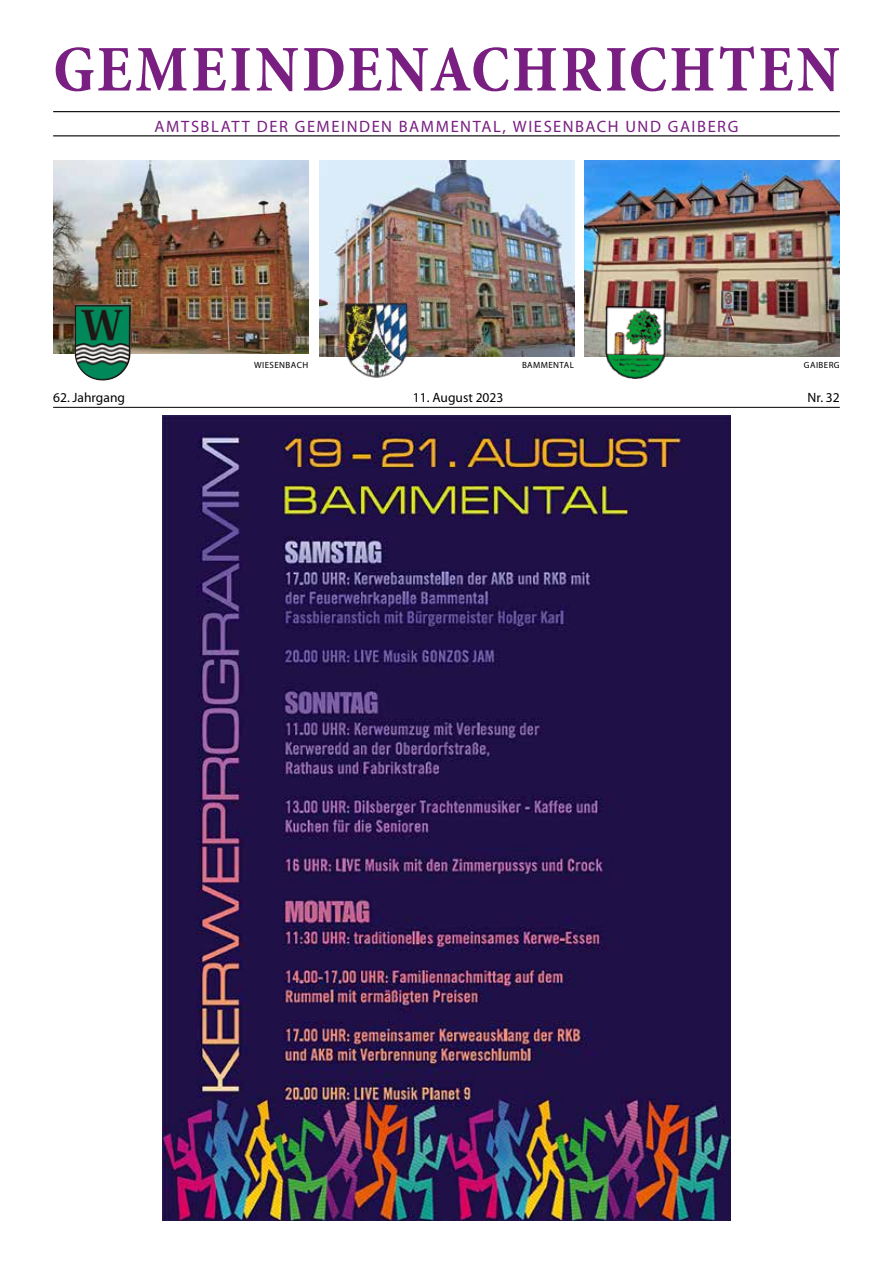
<style>
.page{position:relative;width:893px;height:1263px;background:#fff}
.page>*{position:absolute;margin:0;border:0;box-sizing:border-box;transform-origin:0 0}
.t1{font:700 condensed 66px "Minion Pro";letter-spacing:.04em;color:#781f81}
.t2{font:16.5px "Myriad Pro";letter-spacing:.095em;color:#781f81}
.t3{font:13.5px "Myriad Pro";color:#000}
.t4{font:9px "Myriad Pro";letter-spacing:.045em;color:#000}
</style>
<div class="page">
<img style="left:585px;top:161px;width:255px;height:195px">
<img style="left:53px;top:161px;width:255px;height:193px">
<img style="left:320px;top:161px;width:254px;height:195px">
<hr style="left:53px;top:111px;width:787px;height:1px;background:#000">
<hr style="left:53px;top:135px;width:787px;height:1px;background:#000">
<img style="left:606px;top:305px;width:62px;height:73px">
<img style="left:340px;top:299px;width:74px;height:79px">
<hr style="left:53px;top:407px;width:787px;height:1px;background:#000">
<img style="left:75px;top:304px;width:51px;height:77px">
<img style="left:162px;top:416px;width:568px;height:804px">
<h1 class="t1" style="left:53px;top:24px;width:788px">GEMEINDENACHRICHTEN</h1>
<p class="t2" style="left:155px;top:116px;width:585px">AMTSBLATT DER GEMEINDEN BAMMENTAL, WIESENBACH UND GAIBERG</p>
<p class="t4" style="left:254px;top:359px;width:55px">WIESENBACH</p>
<p class="t4" style="left:522px;top:359px;width:53px">BAMMENTAL</p>
<p class="t4" style="left:804px;top:359px;width:37px">GAIBERG</p>
<p class="t3" style="left:53px;top:389px;width:73px">62. Jahrgang</p>
<p class="t3" style="left:413px;top:389px;width:92px">11. August 2023</p>
<p class="t3" style="left:808px;top:389px;width:34px">Nr. 32</p>
</div>
